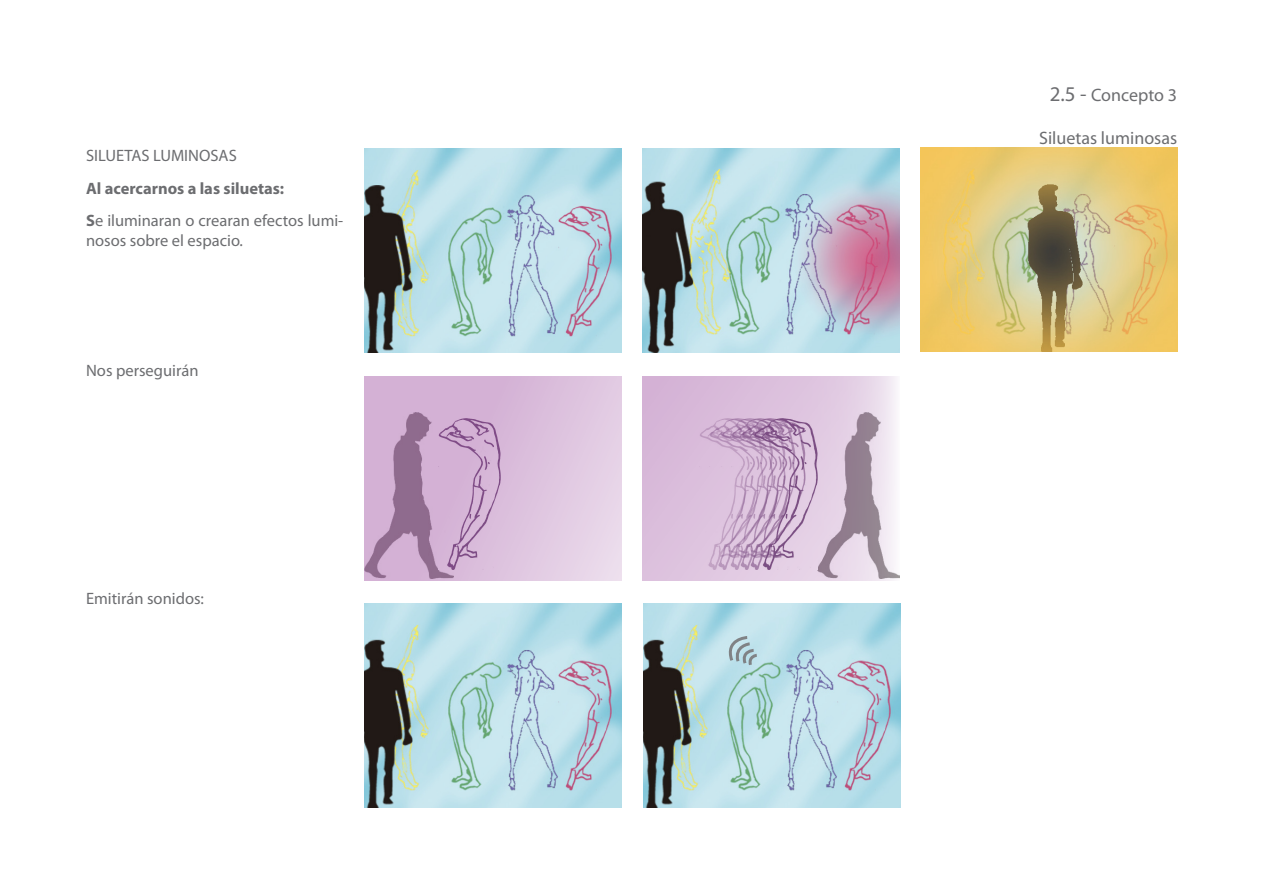
<style>
.page{position:relative;width:1263px;height:893px;background:#fff}
.page>*{position:absolute;margin:0;border:0;box-sizing:border-box;transform-origin:0 0}
.t1{font:18px "Myriad Pro";color:#6c6d70}
.t2{font:16.5px/19.8px "Myriad Pro";color:#6c6d70}
.t3{font:700 16.5px "Myriad Pro";color:#6c6d70}
.s1{font-weight:700}
.s2{font-size:21px}
</style>
<div class="page">
<svg style="left:365px;top:376px;width:257px;height:204px;background:#d2b4d3"></svg>
<img style="left:642px;top:149px;width:257px;height:204px">
<img style="left:365px;top:149px;width:257px;height:204px">
<svg style="left:642px;top:376px;width:257px;height:204px;background:#d4bbd5"></svg>
<img style="left:365px;top:604px;width:257px;height:204px">
<img style="left:643px;top:604px;width:257px;height:204px">
<svg style="left:724px;top:634px;width:36px;height:34px"></svg>
<img style="left:921px;top:148px;width:257px;height:204px">
<p class="t2" style="left:86px;top:145px;width:152px">SILUETAS LUMINOSAS</p>
<p class="t3" style="left:86px;top:177px;width:200px">Al acercarnos a las siluetas:</p>
<p class="t2" style="left:86px;top:211px;width:259px"><span class="s1">S</span>e iluminaran o crearan efectos lumi&shy;nosos sobre el espacio.</p>
<p class="t2" style="left:86px;top:361px;width:114px">Nos perseguirán</p>
<p class="t2" style="left:86px;top:588px;width:119px">Emitirán sonidos:</p>
<p class="t1" style="left:1050px;top:84px;width:129px"><span class="s2">2.5 -</span> Concepto 3</p>
<p class="t1" style="left:1039px;top:127px;width:140px">Siluetas luminosas</p>
</div>
